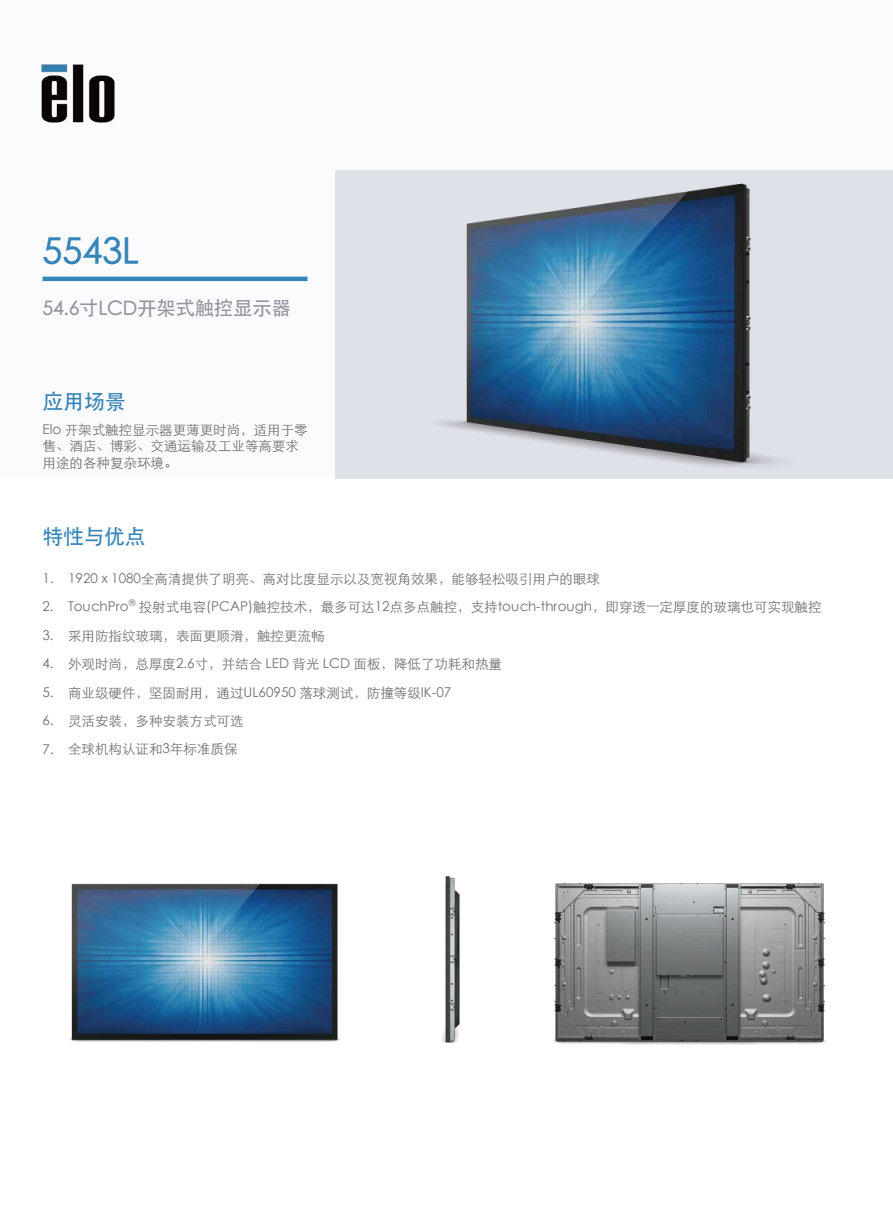
<style>
.page{position:relative;width:893px;height:1212px;background:#fff}
.page>*{position:absolute;margin:0;border:0;box-sizing:border-box;transform-origin:0 0}
.t1{font:36px "ST Heiti";color:#3585b8}
.t2{font:21px "ST Heiti";letter-spacing:-.02em;color:#3585b8}
.t3{font:21px "ST Heiti";color:#3382b7}
.t4{font:19.5px "ST Heiti";letter-spacing:-.015em;color:#93969e}
.t5{font:13.5px/16.2px "ST Xihei";color:#717071}
.t6{font:13.5px "ST Xihei";color:#717171}
.t7{font:13.5px/27.8px "Century Gothic";color:#717071}
.s1{font-family:"Century Gothic"}
</style>
<div class="page">
<img style="left:441px;top:876px;width:19px;height:167px">
<img style="left:553px;top:882px;width:273px;height:163px">
<div style="left:0;top:0;width:893px;height:478px;background:#fbfbfd"></div>
<img style="left:41px;top:64px;width:74px;height:59px">
<hr style="left:43px;top:277px;width:265px;height:4px;background:#3686b9">
<img style="left:69px;top:883px;width:271px;height:159px">
<img style="left:335px;top:170px;width:548px;height:309px">
<h1 class="t1" style="left:43px;top:232px;width:98px">5543L</h1>
<h3 class="t4" style="left:43px;top:298px;width:250px">54.6寸LCD开架式触控显示器</h3>
<h2 class="t3" style="left:43px;top:391px;width:85px">应用场景</h2>
<p class="t5" style="left:43px;top:421px;width:267px">Elo 开架式触控显示器更薄更时尚，适用于零售、酒店、博彩、交通运输及工业等高要求用途的各种复杂环境。</p>
<h2 class="t2" style="left:43px;top:525px;width:105px">特性与优点</h2>
<p class="t7" style="left:43px;top:564px;width:13px">1.<br>2.</p>
<p class="t7" style="left:43px;top:621px;width:13px">3.</p>
<p class="t5" style="left:68px;top:654px;width:435px">外观时尚，总厚度2.6寸，并结合 LED 背光 LCD 面板，降低了功耗和热量</p>
<p class="t6" style="left:68px;top:568px;width:534px">1920 x 1080全高清提供了明亮、高对比度显示以及宽视角效果，能够轻松吸引用户的眼球</p>
<p class="t6" style="left:68px;top:596px;width:755px">TouchPro<sup>®</sup> 投射式电容(PCAP)触控技术，最多可达12点多点触控，支持touch-through，即穿透一定厚度的玻璃也可实现触控</p>
<p class="t6" style="left:68px;top:625px;width:258px">采用防指纹玻璃，表面更顺滑，触控更流畅</p>
<p class="t7" style="left:43px;top:649px;width:13px">4.</p>
<p class="t5" style="left:43px;top:683px;width:410px"><span class="s1">5.</span> 商业级硬件，坚固耐用，通过UL60950 落球测试，防撞等级IK-07</p>
<p class="t7" style="left:43px;top:705px;width:13px;line-height:29.2px">6.<br>7.</p>
<p class="t5" style="left:68px;top:705px;width:177px;line-height:28.3px">灵活安装，多种安装方式可选全球机构认证和3年标准质保</p>
</div>
